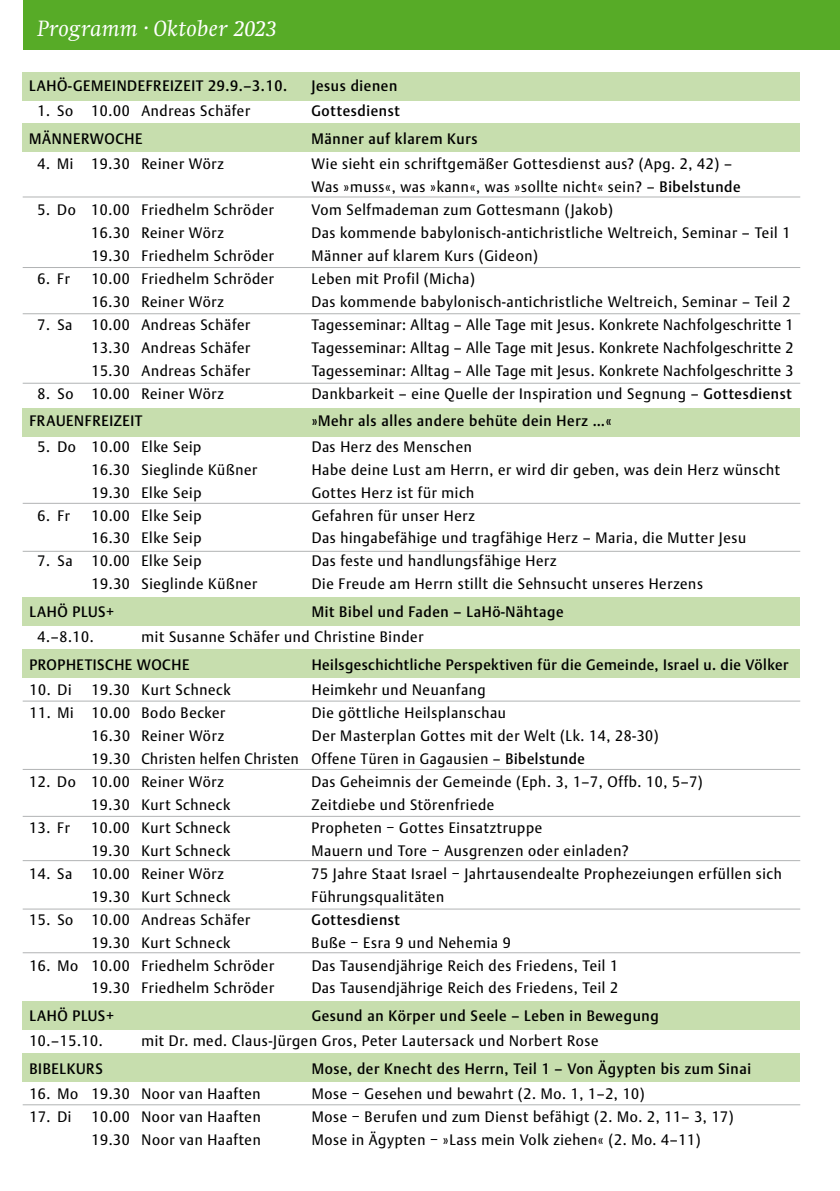
<style>
.page{position:relative;width:840px;height:1191px;background:#fff}
.page>*{position:absolute;margin:0;border:0;box-sizing:border-box;transform-origin:0 0}
.t1{font:italic 23px "Swift EF";letter-spacing:.015em;color:#fff}
.t2{font:15px/23px "DTL Argo TOT";letter-spacing:.045em;color:#000;scale:.95 1}
.t3{font:500 15px "DTL Argo TOT";letter-spacing:.045em;color:#000;scale:.95 1}
.s1{font-weight:500}
</style>
<div class="page">
<div style="left:23px;top:0;width:816px;height:50px;background:#57ab27"></div>
<div style="left:23px;top:72px;width:776px;height:28px;background:#c7deae"></div>
<div style="left:23px;top:124px;width:776px;height:28px;background:#c7deae"></div>
<div style="left:23px;top:1001px;width:776px;height:28px;background:#c7deae"></div>
<div style="left:23px;top:1053px;width:776px;height:29px;background:#c7deae"></div>
<div style="left:23px;top:408px;width:776px;height:28px;background:#c7deae"></div>
<div style="left:23px;top:597px;width:776px;height:28px;background:#c7deae"></div>
<div style="left:23px;top:649px;width:776px;height:29px;background:#c7deae"></div>
<hr style="left:23px;top:197px;width:776px;height:1px;background:#b1b3b4">
<hr style="left:23px;top:267px;width:776px;height:1px;background:#b1b3b4">
<hr style="left:23px;top:313px;width:776px;height:1px;background:#b1b3b4">
<hr style="left:23px;top:383px;width:776px;height:1px;background:#b1b3b4">
<hr style="left:23px;top:503px;width:776px;height:1px;background:#b1b3b4">
<hr style="left:23px;top:551px;width:776px;height:1px;background:#b1b3b4">
<hr style="left:23px;top:701px;width:776px;height:1px;background:#b1b3b4">
<hr style="left:23px;top:769px;width:776px;height:1px;background:#b1b3b4">
<hr style="left:23px;top:816px;width:776px;height:1px;background:#b1b3b4">
<hr style="left:23px;top:908px;width:776px;height:1px;background:#b1b3b4">
<hr style="left:23px;top:860px;width:776px;height:1px;background:#b1b3b4">
<hr style="left:23px;top:952px;width:776px;height:1px;background:#b1b3b4">
<hr style="left:23px;top:1104px;width:776px;height:1px;background:#b1b3b4">
<h1 class="t1" style="left:37px;top:16px;width:241px">Programm · Oktober 2023</h1>
<p class="t3" style="left:29px;top:77px;width:273px">LAHÖ-GEMEINDEFREIZEIT 29.9.–3.10.</p>
<p class="t3" style="left:311px;top:77px;width:92px">Jesus dienen</p>
<p class="t2" style="left:37px;top:100px;width:225px">1. So 10.00 Andreas Schäfer</p>
<p class="t3" style="left:311px;top:102px;width:94px">Gottesdienst</p>
<p class="t3" style="left:29px;top:130px;width:121px">MÄNNERWOCHE</p>
<p class="t3" style="left:311px;top:130px;width:176px">Männer auf klarem Kurs</p>
<p class="t2" style="left:37px;top:152px;width:198px">4. Mi 19.30 Reiner Wörz</p>
<p class="t2" style="left:311px;top:152px;width:453px">Wie sieht ein schriftgemäßer Gottesdienst aus? (Apg. 2, 42) –<br>Was »muss«, was »kann«, was »sollte nicht« sein? – <span class="s1">Bibelstunde</span></p>
<p class="t2" style="left:37px;top:198px;width:250px">5. Do 10.00 Friedhelm Schröder</p>
<p class="t2" style="left:311px;top:198px;width:319px">Vom Selfmademan zum Gottesmann (Jakob)</p>
<p class="t2" style="left:91px;top:221px;width:141px">16.30 Reiner Wörz</p>
<p class="t2" style="left:311px;top:221px;width:505px">Das kommende babylonisch-antichristliche Weltreich, Seminar – Teil 1</p>
<p class="t2" style="left:91px;top:244px;width:194px">19.30 Friedhelm Schröder</p>
<p class="t2" style="left:311px;top:244px;width:240px">Männer auf klarem Kurs (Gideon)</p>
<p class="t2" style="left:37px;top:267px;width:36px">6. Fr</p>
<p class="t2" style="left:91px;top:267px;width:194px">10.00 Friedhelm Schröder</p>
<p class="t2" style="left:311px;top:267px;width:173px">Leben mit Profil (Micha)</p>
<p class="t2" style="left:91px;top:290px;width:141px">16.30 Reiner Wörz</p>
<p class="t2" style="left:311px;top:290px;width:505px">Das kommende babylonisch-antichristliche Weltreich, Seminar – Teil 2</p>
<p class="t2" style="left:37px;top:313px;width:38px">7. Sa</p>
<p class="t2" style="left:91px;top:313px;width:169px">10.00 Andreas Schäfer</p>
<p class="t2" style="left:311px;top:313px;width:508px">Tagesseminar: Alltag – Alle Tage mit Jesus. Konkrete Nachfolgeschritte 1</p>
<p class="t2" style="left:91px;top:336px;width:169px">13.30 Andreas Schäfer</p>
<p class="t2" style="left:311px;top:336px;width:508px">Tagesseminar: Alltag – Alle Tage mit Jesus. Konkrete Nachfolgeschritte 2</p>
<p class="t2" style="left:91px;top:359px;width:169px">15.30 Andreas Schäfer</p>
<p class="t2" style="left:311px;top:359px;width:508px">Tagesseminar: Alltag – Alle Tage mit Jesus. Konkrete Nachfolgeschritte 3</p>
<p class="t2" style="left:37px;top:382px;width:198px">8. So 10.00 Reiner Wörz</p>
<p class="t2" style="left:311px;top:382px;width:506px">Dankbarkeit – eine Quelle der Inspiration und Segnung – <span class="s1">Gottesdienst</span></p>
<p class="t3" style="left:29px;top:412px;width:121px">FRAUENFREIZEIT</p>
<p class="t3" style="left:311px;top:412px;width:317px">»Mehr als alles andere behüte dein Herz …«</p>
<p class="t2" style="left:37px;top:435px;width:174px">5. Do 10.00 Elke Seip</p>
<p class="t2" style="left:311px;top:435px;width:170px">Das Herz des Menschen</p>
<p class="t2" style="left:91px;top:458px;width:176px">16.30 Sieglinde Küßner</p>
<p class="t2" style="left:311px;top:458px;width:494px">Habe deine Lust am Herrn, er wird dir geben, was dein Herz wünscht</p>
<p class="t2" style="left:91px;top:481px;width:117px">19.30 Elke Seip</p>
<p class="t2" style="left:311px;top:481px;width:173px">Gottes Herz ist für mich</p>
<p class="t2" style="left:38px;top:504px;width:36px">6. Fr</p>
<p class="t2" style="left:91px;top:504px;width:117px">10.00 Elke Seip</p>
<p class="t2" style="left:311px;top:504px;width:173px">Gefahren für unser Herz</p>
<p class="t2" style="left:91px;top:527px;width:117px">16.30 Elke Seip</p>
<p class="t2" style="left:311px;top:527px;width:458px">Das hingabefähige und tragfähige Herz – Maria, die Mutter Jesu</p>
<p class="t2" style="left:38px;top:550px;width:38px">7. Sa</p>
<p class="t2" style="left:91px;top:550px;width:117px">10.00 Elke Seip</p>
<p class="t2" style="left:311px;top:550px;width:259px">Das feste und handlungsfähige Herz</p>
<p class="t2" style="left:91px;top:573px;width:176px">19.30 Sieglinde Küßner</p>
<p class="t2" style="left:311px;top:573px;width:413px">Die Freude am Herrn stillt die Sehnsucht unseres Herzens</p>
<p class="t3" style="left:29px;top:602px;width:91px">LAHÖ PLUS+</p>
<p class="t3" style="left:311px;top:602px;width:266px">Mit Bibel und Faden – LaHö-Nähtage</p>
<p class="t2" style="left:38px;top:625px;width:61px">4.–8.10.</p>
<p class="t2" style="left:141px;top:625px;width:298px">mit Susanne Schäfer und Christine Binder</p>
<p class="t3" style="left:29px;top:655px;width:170px">PROPHETISCHE WOCHE</p>
<p class="t3" style="left:311px;top:655px;width:503px">Heilsgeschichtliche Perspektiven für die Gemeinde, Israel u. die Völker</p>
<p class="t2" style="left:29px;top:678px;width:46px">10. Di</p>
<p class="t2" style="left:91px;top:678px;width:148px">19.30 Kurt Schneck</p>
<p class="t2" style="left:311px;top:678px;width:184px">Heimkehr und Neuanfang</p>
<p class="t2" style="left:29px;top:701px;width:208px">11. Mi 10.00 Bodo Becker</p>
<p class="t2" style="left:311px;top:701px;width:206px">Die göttliche Heilsplanschau</p>
<p class="t2" style="left:91px;top:724px;width:141px">16.30 Reiner Wörz</p>
<p class="t2" style="left:91px;top:724px;width:598px;text-indent:220px">Der Masterplan Gottes mit der Welt (Lk. 14, 28-30)<br>19.30 Christen helfen Christen Offene Türen in Gagausien – <span class="s1">Bibelstunde</span></p>
<p class="t2" style="left:29px;top:770px;width:206px">12. Do 10.00 Reiner Wörz</p>
<p class="t2" style="left:311px;top:770px;width:413px">Das Geheimnis der Gemeinde (Eph. 3, 1–7, Offb. 10, 5–7)</p>
<p class="t2" style="left:91px;top:793px;width:148px">19.30 Kurt Schneck</p>
<p class="t2" style="left:311px;top:793px;width:194px">Zeitdiebe und Störenfriede</p>
<p class="t2" style="left:29px;top:816px;width:44px">13. Fr</p>
<p class="t2" style="left:91px;top:816px;width:148px">10.00 Kurt Schneck</p>
<p class="t2" style="left:311px;top:816px;width:244px">Propheten − Gottes Einsatztruppe</p>
<p class="t2" style="left:91px;top:839px;width:148px">19.30 Kurt Schneck</p>
<p class="t2" style="left:311px;top:839px;width:335px">Mauern und Tore − Ausgrenzen oder einladen?</p>
<p class="t2" style="left:29px;top:862px;width:47px">14. Sa</p>
<p class="t2" style="left:91px;top:862px;width:141px">10.00 Reiner Wörz</p>
<p class="t2" style="left:311px;top:862px;width:496px">75 Jahre Staat Israel − Jahrtausendealte Prophezeiungen erfüllen sich</p>
<p class="t2" style="left:91px;top:885px;width:148px">19.30 Kurt Schneck</p>
<p class="t2" style="left:311px;top:885px;width:141px">Führungsqualitäten</p>
<p class="t2" style="left:29px;top:908px;width:234px">15. So 10.00 Andreas Schäfer</p>
<p class="t3" style="left:311px;top:910px;width:94px">Gottesdienst</p>
<p class="t2" style="left:91px;top:931px;width:148px">19.30 Kurt Schneck</p>
<p class="t2" style="left:311px;top:931px;width:211px">Buße − Esra 9 und Nehemia 9</p>
<p class="t2" style="left:29px;top:953px;width:259px">16. Mo 10.00 Friedhelm Schröder</p>
<p class="t2" style="left:311px;top:953px;width:324px">Das Tausendjährige Reich des Friedens, Teil 1</p>
<p class="t2" style="left:91px;top:976px;width:194px">19.30 Friedhelm Schröder</p>
<p class="t2" style="left:311px;top:976px;width:324px">Das Tausendjährige Reich des Friedens, Teil 2</p>
<p class="t3" style="left:29px;top:1006px;width:91px">LAHÖ PLUS+</p>
<p class="t3" style="left:311px;top:1006px;width:366px">Gesund an Körper und Seele – Leben in Bewegung</p>
<p class="t2" style="left:29px;top:1029px;width:79px">10.–15.10.</p>
<p class="t2" style="left:141px;top:1029px;width:482px">mit Dr. med. Claus-Jürgen Gros, Peter Lautersack und Norbert Rose</p>
<p class="t3" style="left:29px;top:1059px;width:79px">BIBELKURS</p>
<p class="t3" style="left:311px;top:1059px;width:463px">Mose, der Knecht des Herrn, Teil 1 – Von Ägypten bis zum Sinai</p>
<p class="t2" style="left:29px;top:1082px;width:245px">16. Mo 19.30 Noor van Haaften</p>
<p class="t2" style="left:311px;top:1082px;width:352px">Mose − Gesehen und bewahrt (2. Mo. 1, 1–2, 10)</p>
<p class="t2" style="left:29px;top:1105px;width:46px">17. Di</p>
<p class="t2" style="left:91px;top:1105px;width:179px">10.00 Noor van Haaften</p>
<p class="t2" style="left:311px;top:1105px;width:445px">Mose − Berufen und zum Dienst befähigt (2. Mo. 2, 11– 3, 17)</p>
<p class="t2" style="left:91px;top:1128px;width:179px">19.30 Noor van Haaften</p>
<p class="t2" style="left:311px;top:1128px;width:410px">Mose in Ägypten − »Lass mein Volk ziehen« (2. Mo. 4–11)</p>
</div>
